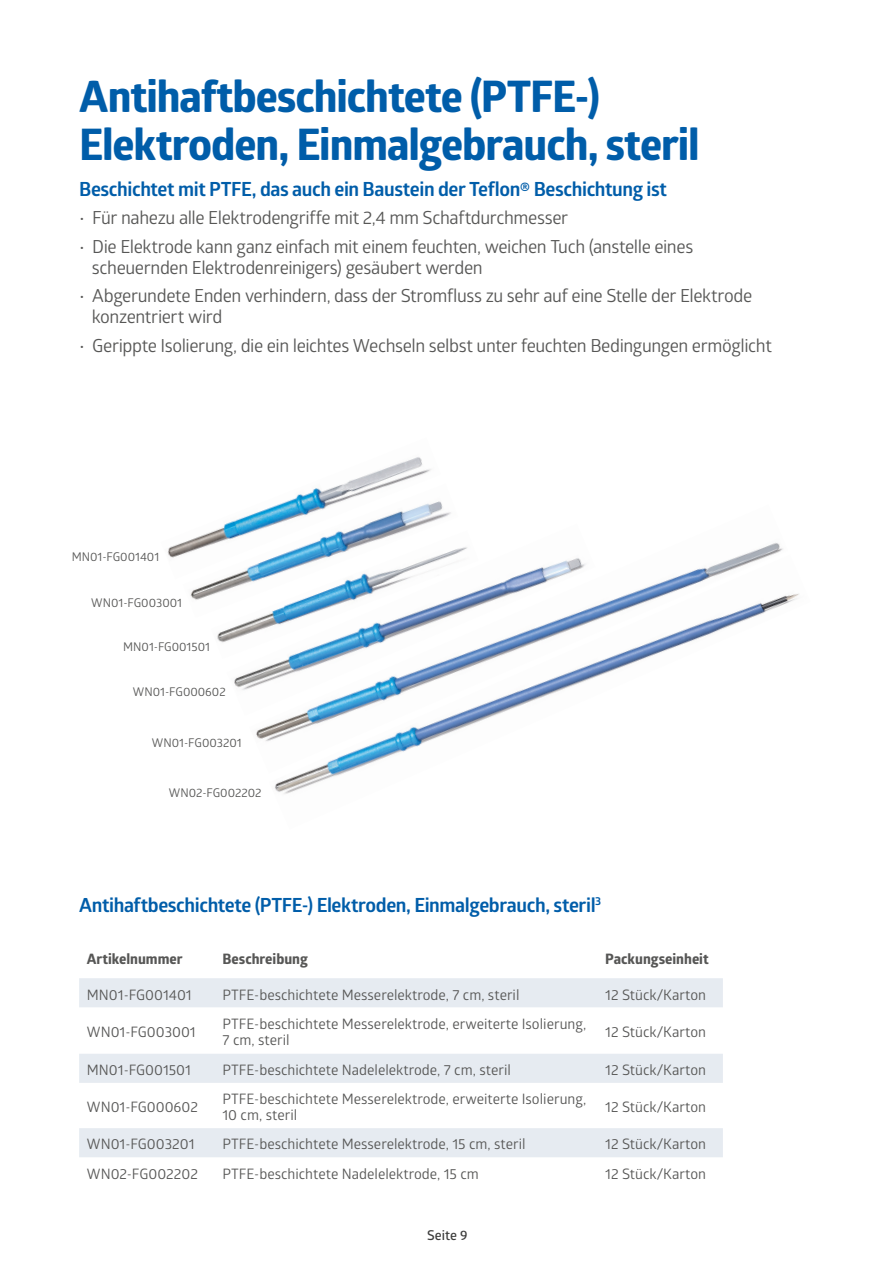
<style>
.page{position:relative;width:893px;height:1263px;background:#fff}
.page>*{position:absolute;margin:0;border:0;box-sizing:border-box;transform-origin:0 0}
.C_Large{font:700 43.5px/48px "Globerx";letter-spacing:-.025em;color:#005da9}
.C_Large-2{font:700 19.5px "Glober";letter-spacing:-.02em;color:#005da9}
.t1{font:18px/21px "Glober";letter-spacing:-.025em;color:#575756}
.t2{font:14.4px/15.8px "Glober";color:#575756}
.Table_Heads{font:700 14.4px "Globerx";color:#575756}
.t3{font:600 13.5px "Glober";color:#3d3d3c}
.t4{font:12px "Glober";color:#575756}
</style>
<div class="page">
<svg style="left:79px;top:978px;width:644px;height:179px"></svg>
<img style="left:167px;top:457px;width:264px;height:101px">
<img style="left:183px;top:484px;width:259px;height:116px">
<img style="left:211px;top:530px;width:16px;height:113px">
<img style="left:227px;top:524px;width:22px;height:166px">
<img style="left:249px;top:505px;width:534px;height:237px">
<img style="left:269px;top:555px;width:530px;height:239px">
<p class="C_Large" style="left:79px;top:72px;width:622px">Antihaftbeschichtete (PTFE-)<br>Elektroden, Einmalgebrauch, steril</p>
<p class="C_Large-2" style="left:79px;top:175px;width:589px">Beschichtet mit PTFE, das auch ein Baustein der Teflon® Beschichtung ist</p>
<p class="t1" style="left:79px;top:207px;width:490px">• Für nahezu alle Elektrodengriffe mit 2,4 mm Schaftdurchmesser</p>
<p class="t1" style="left:92px;top:235px;width:603px;text-indent:-13px">• Die Elektrode kann ganz einfach mit einem feuchten, weichen Tuch (anstelle eines scheuernden Elektrodenreinigers) gesäubert werden</p>
<p class="t1" style="left:92px;top:285px;width:662px;text-indent:-13px">• Abgerundete Enden verhindern, dass der Stromfluss zu sehr auf eine Stelle der Elektrode konzentriert wird</p>
<p class="t1" style="left:79px;top:334px;width:694px">• Gerippte Isolierung, die ein leichtes Wechseln selbst unter feuchten Bedingungen ermöglicht</p>
<p class="t4" style="left:72px;top:549px;width:89px">MN01-FG001401</p>
<p class="t4" style="left:91px;top:594px;width:92px">WN01-FG003001</p>
<p class="t4" style="left:123px;top:638px;width:88px">MN01-FG001501</p>
<p class="t4" style="left:133px;top:683px;width:94px">WN01-FG000602</p>
<p class="t4" style="left:152px;top:734px;width:91px">WN01-FG003201</p>
<p class="t4" style="left:169px;top:784px;width:94px">WN02-FG002202</p>
<p class="C_Large-2" style="left:79px;top:891px;width:523px">Antihaftbeschichtete (PTFE-) Elektroden, Einmalgebrauch, steril<sup>3</sup></p>
<p class="Table_Heads" style="left:87px;top:949px;width:97px">Artikelnummer</p>
<p class="Table_Heads" style="left:222px;top:949px;width:87px">Beschreibung</p>
<p class="Table_Heads" style="left:605px;top:949px;width:105px">Packungseinheit</p>
<p class="t2" style="left:87px;top:986px;width:106px">MN01-FG001401</p>
<p class="t2" style="left:222px;top:986px;width:299px">PTFE-beschichtete Messerelektrode, 7 cm, steril</p>
<p class="t2" style="left:605px;top:986px;width:102px">12 Stück/Karton</p>
<p class="t2" style="left:87px;top:1023px;width:110px">WN01-FG003001</p>
<p class="t2" style="left:222px;top:1016px;width:365px">PTFE-beschichtete Messerelektrode, erweiterte Isolierung,<br>7 cm, steril</p>
<p class="t2" style="left:605px;top:1023px;width:102px">12 Stück/Karton</p>
<p class="t2" style="left:87px;top:1061px;width:106px">MN01-FG001501</p>
<p class="t2" style="left:222px;top:1061px;width:290px">PTFE-beschichtete Nadelelektrode, 7 cm, steril</p>
<p class="t2" style="left:605px;top:1061px;width:102px">12 Stück/Karton</p>
<p class="t2" style="left:87px;top:1098px;width:113px">WN01-FG000602</p>
<p class="t2" style="left:222px;top:1091px;width:365px">PTFE-beschichtete Messerelektrode, erweiterte Isolierung,<br>10 cm, steril</p>
<p class="t2" style="left:605px;top:1098px;width:102px">12 Stück/Karton</p>
<p class="t2" style="left:87px;top:1136px;width:109px">WN01-FG003201</p>
<p class="t2" style="left:222px;top:1136px;width:305px">PTFE-beschichtete Messerelektrode, 15 cm, steril</p>
<p class="t2" style="left:605px;top:1136px;width:102px">12 Stück/Karton</p>
<p class="t2" style="left:87px;top:1165px;width:113px">WN02-FG002202</p>
<p class="t2" style="left:222px;top:1165px;width:258px">PTFE-beschichtete Nadelelektrode, 15 cm</p>
<p class="t2" style="left:605px;top:1165px;width:102px">12 Stück/Karton</p>
<p class="t3" style="left:427px;top:1226px;width:42px">Seite 9</p>
</div>
